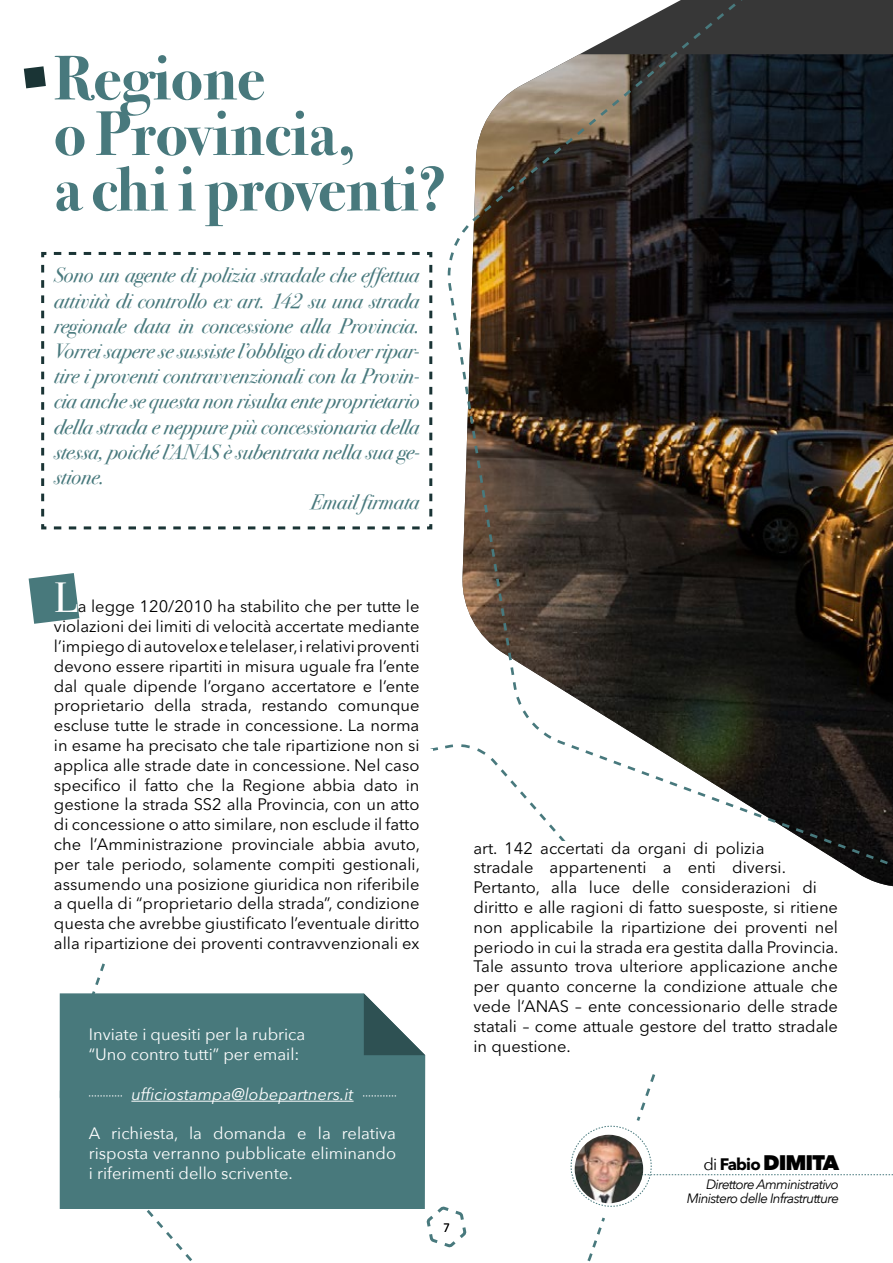
<style>
.page{position:relative;width:893px;height:1263px;background:#fff}
.page>*{position:absolute;margin:0;border:0;box-sizing:border-box;transform-origin:0 0}
.t1{font:63px/55.5px "Bodoni Svty Two ITCTT Bold";color:#48797d}
.t2{font:42px "Bodoni Svty Two ITCTT Book";color:#fff}
.t3{font:21px "Bodoni Svty Two ITCTT Book Ita";color:#48797d}
.t4{font:800 21px "Avenir Next";letter-spacing:-.05em;color:#000}
.t5{font:16.5px/19.8px "Avenir Next LT Pro";color:#000;text-align:justify}
.t6{font:16.5px/19.8px "Avenir Next";color:#fff}
.t7{font:italic 16.5px "Avenir Next LT Pro";color:#fff}
.t8{font:italic 13.5px/13.5px "Avenir Next";letter-spacing:-.05em;color:#000;text-align:right}
.t9{font:12px "Avenir Next";color:#000}
.s1{font-weight:400;font-size:16.5px}
.s2{font-family:"Avenir Next LT Pro";font-weight:700;font-size:16.5px}
</style>
<div class="page">
<svg style="left:29px;top:573px;width:50px;height:51px"></svg>
<svg style="left:41px;top:252px;width:392px;height:278px"></svg>
<svg style="left:570px;top:1125px;width:323px;height:82px"></svg>
<div style="left:60px;top:993px;width:365px;height:216px;background:#48797c"></div>
<hr style="left:131px;top:1101px;width:223px;height:1px;background:#fff">
<svg style="left:89px;top:1095px;width:33px;height:1px"></svg>
<svg style="left:363px;top:1095px;width:33px;height:1px"></svg>
<svg style="left:364px;top:993px;width:61px;height:62px"></svg>
<svg style="left:24px;top:66px;width:22px;height:22px"></svg>
<svg style="left:446px;top:0;width:447px;height:887px"></svg>
<h1 class="t1" style="left:54px;top:51px;width:394px">Regione<br>o Provincia,<br>a chi i proventi?</h1>
<p class="t3" style="left:54px;top:262px;width:367px">Sono un agente di polizia stradale che effettua</p>
<p class="t3" style="left:54px;top:288px;width:367px">attività di controllo ex art. 142 su una strada</p>
<p class="t3" style="left:54px;top:313px;width:367px">regionale data in concessione alla Provincia.</p>
<p class="t3" style="left:54px;top:338px;width:367px">Vorrei sapere se sussiste l’obbligo di dover ripar-</p>
<p class="t3" style="left:54px;top:363px;width:367px">tire i proventi contravvenzionali con la Provin-</p>
<p class="t3" style="left:54px;top:388px;width:367px">cia anche se questa non risulta ente proprietario</p>
<p class="t3" style="left:54px;top:414px;width:367px">della strada e neppure più concessionaria della</p>
<p class="t3" style="left:54px;top:439px;width:367px">stessa, poiché l’ANAS è subentrata nella sua ge-</p>
<p class="t3" style="left:54px;top:464px;width:52px">stione.</p>
<p class="t3" style="left:311px;top:489px;width:110px">Email firmata</p>
<h2 class="t2" style="left:54px;top:573px;width:25px">L</h2>
<p class="t5" style="left:54px;top:597px;width:367px;text-indent:24px">a legge 120/2010 ha stabilito che per tutte le violazioni dei limiti di velocità accertate mediante l’impiego di autovelox e telelaser, i relativi proventi devono essere ripartiti in misura uguale fra l’ente dal quale dipende l’organo accertatore e l’ente proprietario della strada, restando comunque escluse tutte le strade in concessione. La norma in esame ha precisato che tale ripartizione non si applica alle strade date in concessione. Nel caso specifico il fatto che la Regione abbia dato in gestione la strada SS2 alla Provincia, con un atto di concessione o atto similare, non esclude il fatto che l’Amministrazione provinciale abbia avuto, per tale periodo, solamente compiti gestionali, assumendo una posizione giuridica non riferibile a quella di “proprietario della strada”, condizione questa che avrebbe giustificato l’eventuale diritto alla ripartizione dei proventi contravvenzionali ex</p>
<p class="t6" style="left:89px;top:1024px;width:218px">Inviate i quesiti per la rubrica “Uno contro tutti” per email:</p>
<p class="t7" style="left:131px;top:1084px;width:224px">ufficiostampa@lobepartners.it</p>
<p class="t6" style="left:89px;top:1123px;width:309px;text-align:justify">A richiesta, la domanda e la relativa risposta verranno pubblicate eliminando i riferimenti dello scrivente.</p>
<p class="t5" style="left:473px;top:838px;width:367px;text-align:left">art. 142 accertati da organi di polizia<br>stradale appartenenti a enti diversi.<br>Pertanto, alla luce delle considerazioni di diritto e alle ragioni di fatto suesposte, si ritiene non applicabile la ripartizione dei proventi nel periodo in cui la strada era gestita dalla Provincia.<br>Tale assunto trova ulteriore applicazione anche per quanto concerne la condizione attuale che vede l’ANAS – ente concessionario delle strade statali – come attuale gestore del tratto stradale in questione.</p>
<p class="t9" style="left:443px;top:1217px;width:8px">7</p>
<p class="t4" style="left:703px;top:1149px;width:137px"><span class="s1">di</span> <span class="s2">Fabio</span> DIMITA</p>
<p class="t8" style="left:687px;top:1177px;width:154px">Direttore Amministrativo<br>Ministero delle Infrastrutture</p>
</div>
